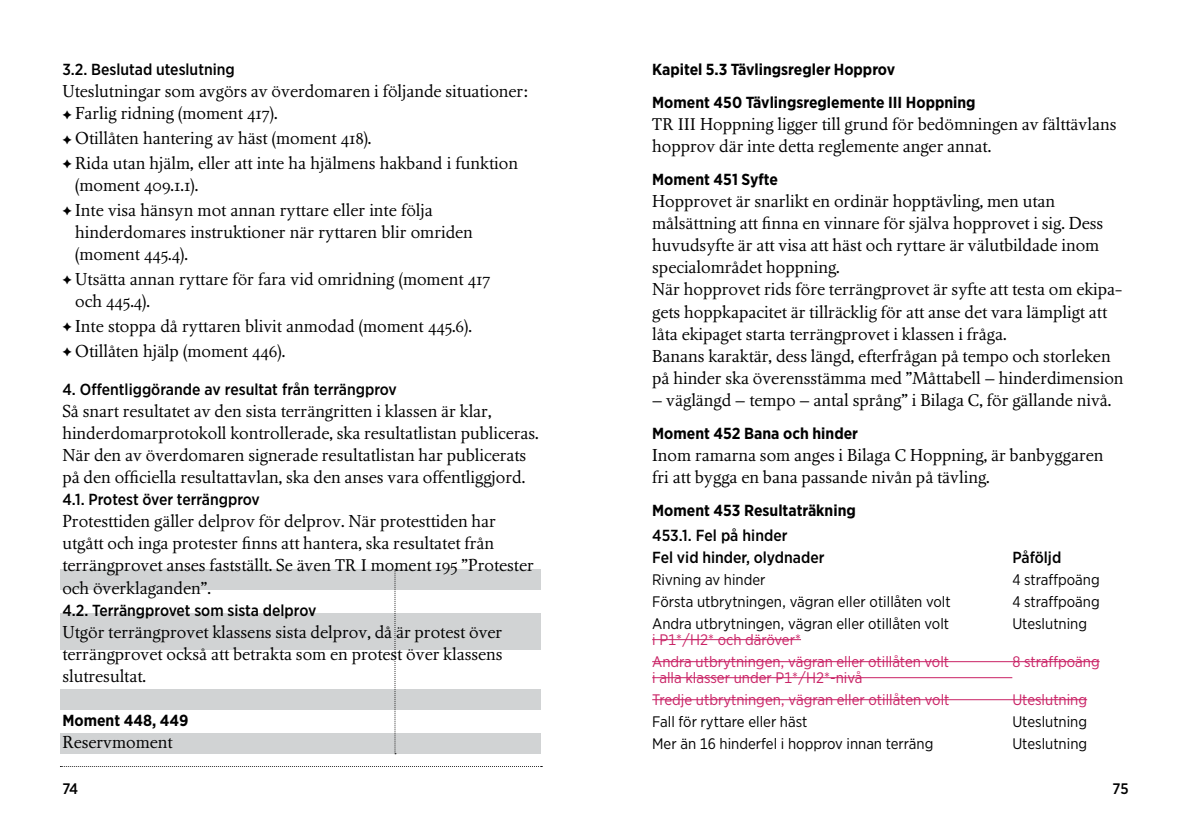
<style>
.page{position:relative;width:1191px;height:840px;background:#fff}
.page>*{position:absolute;margin:0;border:0;box-sizing:border-box;transform-origin:0 0}
.t1{font:17px/22px "Nordling BQ Regular";color:#000}
.t2{font:500 16px/22px "Gotham Narrow";color:#000}
.t3{font:700 16px/33px "Gotham Narrow";color:#000}
.t4{font:15.2px "Gotham Narrow";color:#000}
.t5{font:15.2px/22px "Gotham Narrow";color:#c92265}
.t6{font:500 15.2px "Gotham Narrow";color:#000}
.s1{font-size:16.6px}
</style>
<div class="page">
<hr style="left:652px;top:639px;width:149px;height:1px;background:#c92265">
<hr style="left:652px;top:661px;width:447px;height:1px;background:#c92265">
<hr style="left:652px;top:677px;width:360px;height:1px;background:#c92265">
<hr style="left:652px;top:699px;width:435px;height:1px;background:#c92265">
<div style="left:60px;top:568px;width:481px;height:21px;background:#d1d3d4"></div>
<div style="left:60px;top:612px;width:481px;height:37px;background:#d1d3d4"></div>
<div style="left:60px;top:689px;width:481px;height:20px;background:#d1d3d4"></div>
<div style="left:60px;top:733px;width:481px;height:20px;background:#d1d3d4"></div>
<svg style="left:395px;top:568px;width:1px;height:186px"></svg>
<p class="t2" style="left:62px;top:58px;width:174px">3.2. Beslutad uteslutning</p>
<p class="t1" style="left:62px;top:81px;width:467px">Uteslutningar som avgörs av överdomaren i följande situationer: ✦ Farlig ridning (moment 417).</p>
<p class="t1" style="left:62px;top:126px;width:457px;line-height:24.8px">✦ Otillåten hantering av häst (moment 418).<br>✦ Rida utan hjälm, eller att inte ha hjälmens hakband i funktion</p>
<p class="t1" style="left:62px;top:173px;width:372px;line-height:24.8px;text-indent:13px">(moment 409.1.1).<br>✦ Inte visa hänsyn mot annan ryttare eller inte följa</p>
<p class="t1" style="left:75px;top:221px;width:399px">hinderdomares instruktioner när ryttaren blir omriden (moment 445.4).</p>
<p class="t1" style="left:75px;top:268px;width:417px;text-indent:-13px">✦ Utsätta annan ryttare för fara vid omridning (moment 417 och 445.4).</p>
<p class="t1" style="left:62px;top:314px;width:411px;line-height:24.8px">✦ Inte stoppa då ryttaren blivit anmodad (moment 445.6). ✦ Otillåten hjälp (moment 446).</p>
<p class="t2" style="left:62px;top:378px;width:336px">4. Offentliggörande av resultat från terrängprov</p>
<p class="t1" style="left:62px;top:401px;width:478px">Så snart resultatet av den sista terrängritten i klassen är klar, hinderdomarprotokoll kontrollerade, ska resultatlistan publiceras.<br>När den av överdomaren signerade resultatlistan har publicerats på den officiella resultattavlan, ska den anses vara offentliggjord.</p>
<p class="t2" style="left:62px;top:488px;width:199px">4.1. Protest över terrängprov</p>
<p class="t1" style="left:62px;top:511px;width:473px">Protesttiden gäller delprov för delprov. När protesttiden har utgått och inga protester finns att hantera, ska resultatet från terrängprovet anses fastställt. Se även <span class="s1">TR I</span> moment 195 ”Protester och överklaganden”.</p>
<p class="t2" style="left:62px;top:598px;width:255px">4.2. Terrängprovet som sista delprov</p>
<p class="t1" style="left:62px;top:621px;width:442px;text-align:justify">Utgör terrängprovet klassens sista delprov, då är protest över terrängprovet också att betrakta som en protest över klassens slutresultat.</p>
<p class="t3" style="left:62px;top:703px;width:128px">Moment 448, 449</p>
<p class="t1" style="left:62px;top:731px;width:112px">Reservmoment</p>
<p class="t3" style="left:652px;top:53px;width:325px">Kapitel 5.3 Tävlingsregler Hopprov<br>Moment 450 Tävlingsreglemente III Hoppning</p>
<p class="t1" style="left:652px;top:114px;width:466px"><span class="s1">TR III</span> Hoppning ligger till grund för bedömningen av fälttävlans hopprov där inte detta reglemente anger annat.</p>
<p class="t3" style="left:652px;top:163px;width:127px">Moment 451 Syfte</p>
<p class="t1" style="left:652px;top:191px;width:473px">Hopprovet är snarlikt en ordinär hopptävling, men utan målsättning att finna en vinnare för själva hopprovet i sig. Dess huvudsyfte är att visa att häst och ryttare är välutbildade inom specialområdet hoppning.<br>När hopprovet rids före terrängprovet är syfte att testa om ekipa&shy;gets hoppkapacitet är tillräcklig för att anse det vara lämpligt att låta ekipaget starta terrängprovet i klassen i fråga.<br>Banans karaktär, dess längd, efterfrågan på tempo och storleken på hinder ska överensstämma med ”Måttabell – hinderdimension</p>
<p class="t1" style="left:652px;top:389px;width:461px">– väglängd – tempo – antal språng” i Bilaga <span class="s1">C</span>, för gällande nivå.</p>
<p class="t3" style="left:652px;top:416px;width:207px">Moment 452 Bana och hinder</p>
<p class="t1" style="left:652px;top:444px;width:453px">Inom ramarna som anges i Bilaga <span class="s1">C</span> Hoppning, är banbyggaren fri att bygga en bana passande nivån på tävling.</p>
<p class="t3" style="left:652px;top:493px;width:205px">Moment 453 Resultaträkning</p>
<p class="t2" style="left:652px;top:523px;width:174px">453.1. Fel på hinder<br>Fel vid hinder, olydnader</p>
<p class="t2" style="left:1012px;top:545px;width:50px">Påföljd</p>
<p class="t4" style="left:652px;top:569px;width:115px">Rivning av hinder</p>
<p class="t4" style="left:1012px;top:569px;width:89px">4 straffpoäng</p>
<p class="t4" style="left:652px;top:591px;width:300px">Första utbrytningen, vägran eller otillåten volt</p>
<p class="t4" style="left:1012px;top:591px;width:89px">4 straffpoäng</p>
<p class="t4" style="left:652px;top:613px;width:298px">Andra utbrytningen, vägran eller otillåten volt</p>
<p class="t4" style="left:1012px;top:613px;width:76px">Uteslutning</p>
<p class="t5" style="left:652px;top:627px;width:298px">i P1*/H2* och däröver*<br>Andra utbrytningen, vägran eller otillåten volt</p>
<p class="t5" style="left:1012px;top:649px;width:89px">8 straffpoäng</p>
<p class="t5" style="left:652px;top:665px;width:299px">i alla klasser under P1*/H2*-nivå<br>Tredje utbrytningen, vägran eller otillåten volt</p>
<p class="t5" style="left:1012px;top:687px;width:76px">Uteslutning</p>
<p class="t4" style="left:652px;top:711px;width:157px">Fall för ryttare eller häst</p>
<p class="t4" style="left:1012px;top:711px;width:76px">Uteslutning</p>
<p class="t4" style="left:652px;top:733px;width:283px">Mer än 16 hinderfel i hopprov innan terräng</p>
<p class="t4" style="left:1012px;top:733px;width:76px">Uteslutning</p>
<p class="t6" style="left:62px;top:778px;width:17px">74</p>
<p class="t6" style="left:1112px;top:778px;width:17px">75</p>
</div>
